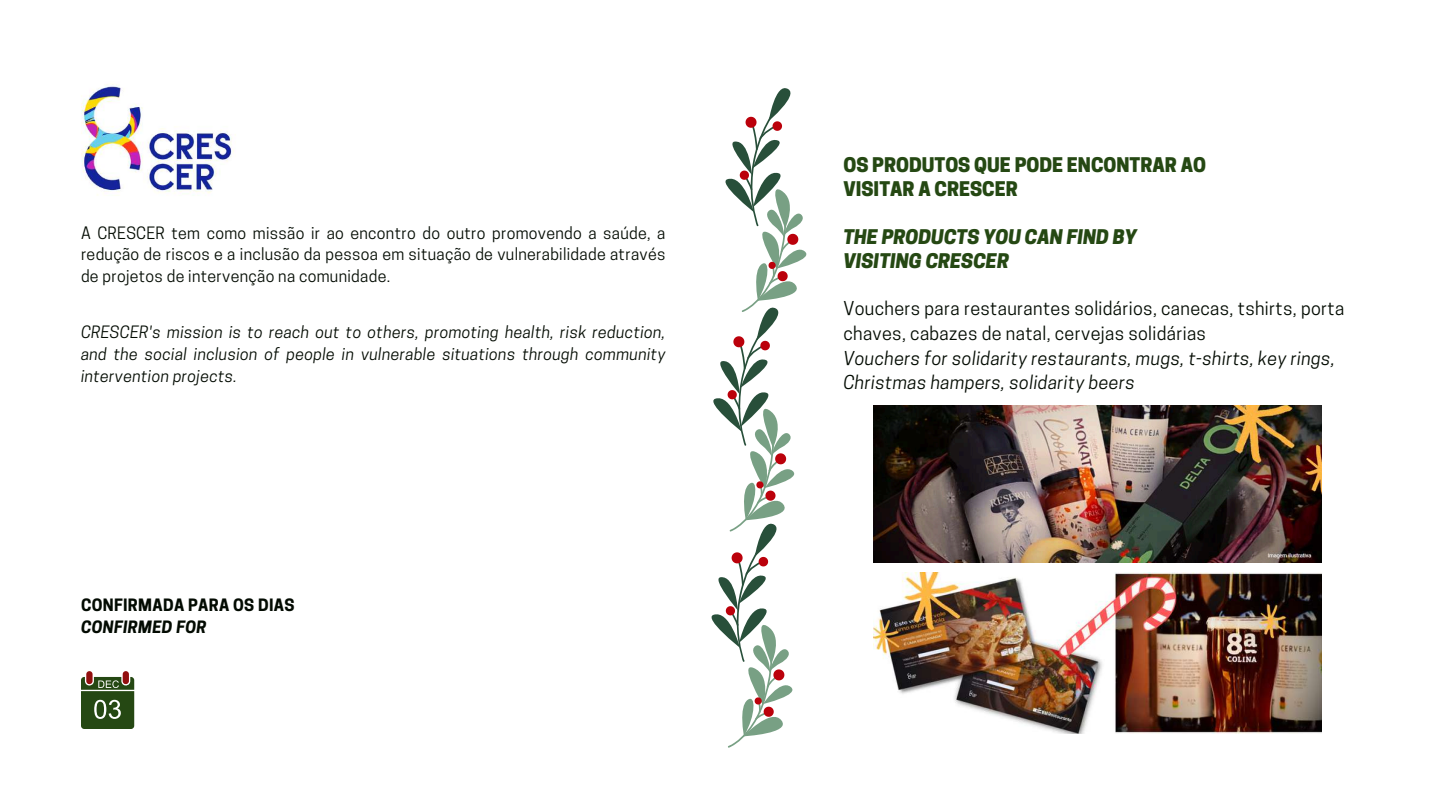
<style>
.page{position:relative;width:1440px;height:810px;background:#fff}
.page>*{position:absolute;margin:0;border:0;box-sizing:border-box;transform-origin:0 0}
.t1{font:800 19px/24px "Cooper Hewitt";color:#254813}
.t2{font:italic 800 19px/24px "Cooper Hewitt";color:#254813}
.t3{font:18px/24.8px "Cooper Hewitt";letter-spacing:.02em;color:#030b02}
.t4{font:italic 18px/24.8px "Cooper Hewitt";letter-spacing:.02em;color:#030b02}
.t5{font:16px/21.8px "Cooper Hewitt";letter-spacing:.02em;color:#030b02;text-align:justify}
.t6{font:italic 16px/21.8px "Cooper Hewitt";letter-spacing:.02em;color:#030b02;text-align:justify}
.t7{font:700 16px "Cooper Hewitt";letter-spacing:.02em;color:#030b02}
.t8{font:italic 700 16px "Cooper Hewitt";letter-spacing:.02em;color:#030b02}
</style>
<div class="page">
<img style="left:81px;top:84px;width:155px;height:112px">
<img style="left:874px;top:405px;width:448px;height:157px">
<img style="left:874px;top:573px;width:448px;height:160px">
<svg style="left:81px;top:671px;width:53px;height:58px;background:#566a42"></svg>
<svg style="left:711px;top:88px;width:96px;height:660px"></svg>
<p class="t5" style="left:81px;top:224px;width:586px">A CRESCER tem como missão ir ao encontro do outro promovendo a saúde, a redução de riscos e a inclusão da pessoa em situação de vulnerabilidade através de projetos de intervenção na comunidade.</p>
<p class="t6" style="left:81px;top:323px;width:586px">CRESCER's mission is to reach out to others, promoting health, risk reduction, and the social inclusion of people in vulnerable situations through community intervention projects.</p>
<p class="t7" style="left:81px;top:599px;width:215px">CONFIRMADA PARA OS DIAS</p>
<p class="t8" style="left:81px;top:621px;width:127px">CONFIRMED FOR</p>
<p class="t1" style="left:843px;top:155px;width:364px">OS PRODUTOS QUE PODE ENCONTRAR AO<br>VISITAR A CRESCER</p>
<p class="t2" style="left:843px;top:227px;width:295px">THE PRODUCTS YOU CAN FIND BY<br>VISITING CRESCER</p>
<p class="t3" style="left:843px;top:298px;width:502px">Vouchers para restaurantes solidários, canecas, tshirts, porta chaves, cabazes de natal, cervejas solidárias</p>
<p class="t4" style="left:843px;top:348px;width:493px">Vouchers for solidarity restaurants, mugs, t-shirts, key rings,<br>Christmas hampers, solidarity beers</p>
</div>
